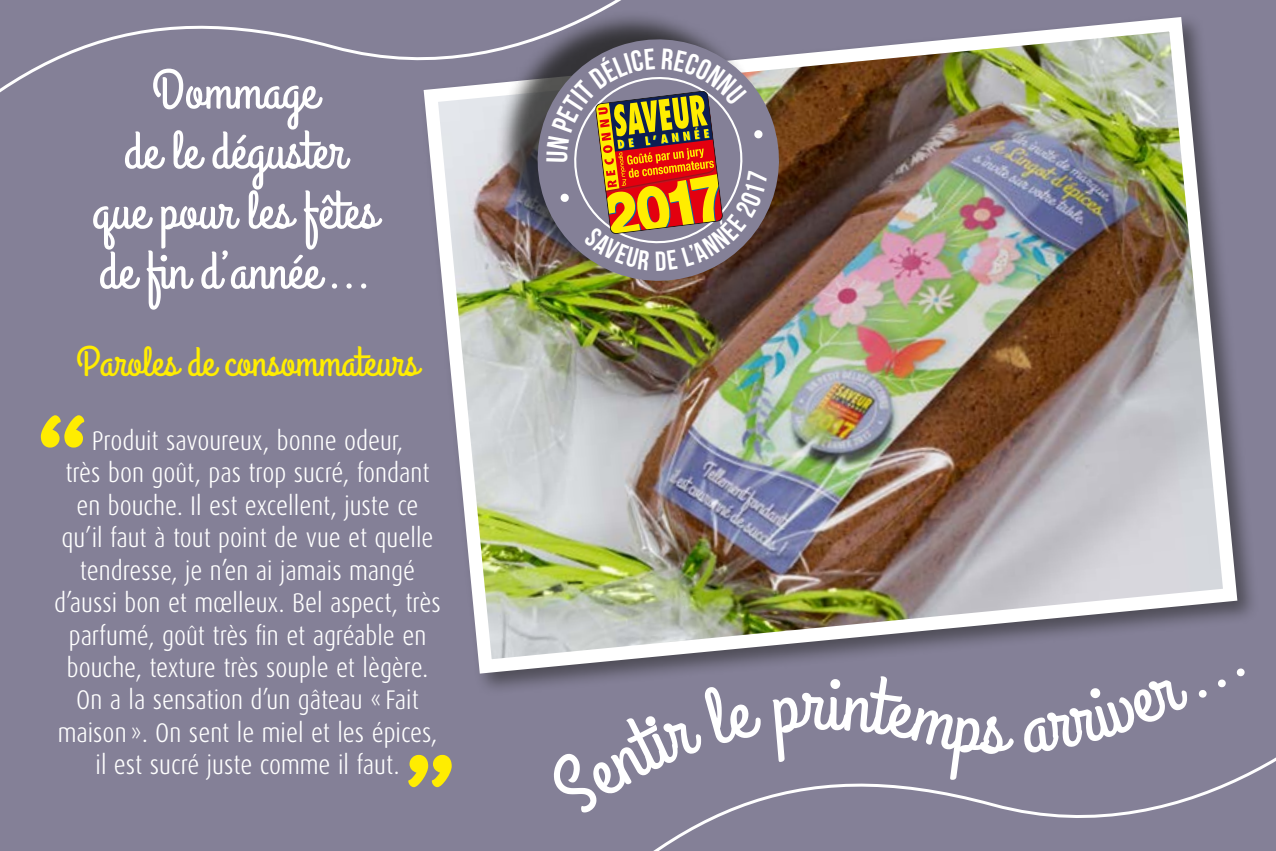
<style>
.page{position:relative;width:1276px;height:851px;background:#fff}
.page>*{position:absolute;margin:0;border:0;box-sizing:border-box;transform-origin:0 0}
.t1{font:54px/60px "Grand Hotel";color:#fff;text-align:center}
.t2{font:42px "Grand Hotel";color:#ffed00}
.t3{font:300 27px/32.4px "Dax Condensed";color:#fff;text-align:center}
</style>
<div class="page">
<div style="left:0;top:0;width:1276px;height:850px;background:#848097"></div>
<div style="left:419px;top:12px;width:840px;height:684px;background:#1a1a18;opacity:.5"></div>
<img style="left:419px;top:12px;width:825px;height:668px">
<div style="left:495px;top:10px;width:274px;height:273px;background:#1a1a18;opacity:.75"></div>
<img style="left:522px;top:24px;width:272px;height:272px">
<svg style="left:41px;top:415px;width:43px;height:32px"></svg>
<svg style="left:408px;top:754px;width:44px;height:33px"></svg>
<svg style="left:531px;top:692px;width:745px;height:158px"></svg>
<svg style="left:0;top:0;width:704px;height:203px"></svg>
<svg style="left:546px;top:48px;width:222px;height:222px"></svg>
<svg style="left:544px;top:683px;width:220px;height:135px"></svg>
<svg style="left:772px;top:674px;width:242px;height:109px"></svg>
<svg style="left:1022px;top:670px;width:186px;height:83px"></svg>
<svg style="left:1216px;top:678px;width:11px;height:10px"></svg>
<svg style="left:1235px;top:667px;width:11px;height:10px"></svg>
<h1 class="t1" style="left:92px;top:63px;width:287px">Dommage<br>de le déguster que pour les fêtes de fin d’année...</h1>
<h2 class="t2" style="left:77px;top:335px;width:343px">Paroles de consommateurs</h2>
<p class="t3" style="left:54px;top:425px;width:388px">Produit savoureux, bonne odeur,<br>très bon goût, pas trop sucré, fondant en bouche. Il est excellent, juste ce qu’il faut à tout point de vue et quelle tendresse, je n’en ai jamais mangé d’aussi bon et mœlleux. Bel aspect, très parfumé, goût très fin et agréable en bouche, texture très souple et lègère.<br>On a la sensation d’un gâteau « Fait maison ». On sent le miel et les épices, il est sucré juste comme il faut.</p>
</div>
